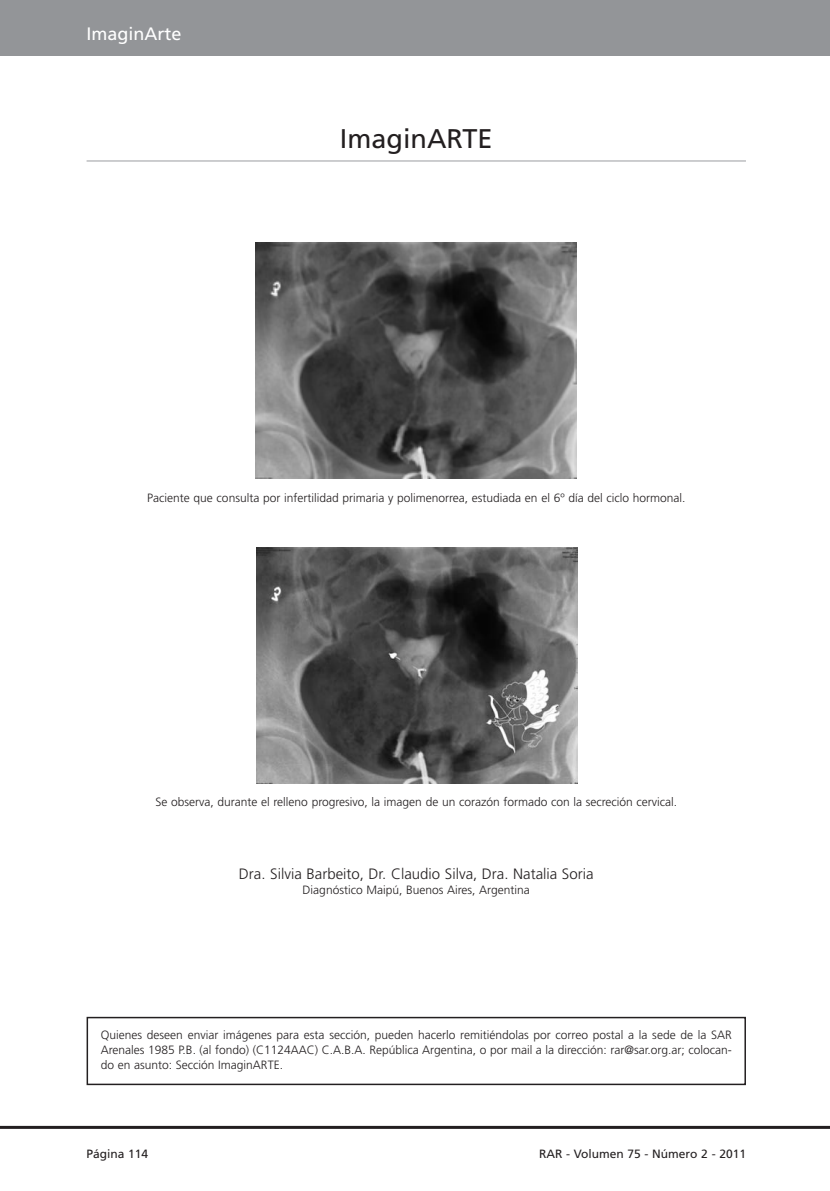
<style>
.page{position:relative;width:830px;height:1191px;background:#fff}
.page>*{position:absolute;margin:0;border:0;box-sizing:border-box;transform-origin:0 0}
.t1{font:27px "Frutiger";color:#231f20}
.t2{font:18px "Frutiger";color:#fff}
.t3{font:300 15px "Frutiger";color:#231f20}
.t4{font:300 12px/15px "Frutiger";color:#231f20;text-align:justify}
.t5{font:12px "Frutiger";color:#231f20}
</style>
<div class="page">
<div style="left:0;top:0;width:830px;height:56px;background:#939598"></div>
<hr style="left:0;top:1126px;width:830px;height:3px;background:#231f20">
<hr style="left:87px;top:160px;width:659px;height:2px;background:#bcbdc0">
<div style="left:87px;top:1017px;width:659px;height:68px;border:2px solid #231f20"></div>
<img style="left:256px;top:243px;width:320px;height:236px">
<img style="left:256px;top:548px;width:322px;height:236px">
<h2 class="t2" style="left:87px;top:26px;width:97px">ImaginArte</h2>
<h1 class="t1" style="left:340px;top:128px;width:154px">ImaginARTE</h1>
<p class="t4" style="left:147px;top:492px;width:539px">Paciente que consulta por infertilidad primaria y polimenorrea, estudiada en el 6º día del ciclo hormonal.</p>
<p class="t4" style="left:155px;top:795px;width:523px">Se observa, durante el relleno progresivo, la imagen de un corazón formado con la secreción cervical.</p>
<p class="t3" style="left:239px;top:868px;width:356px">Dra. Silvia Barbeito, Dr. Claudio Silva, Dra. Natalia Soria</p>
<p class="t4" style="left:302px;top:884px;width:229px">Diagnóstico Maipú, Buenos Aires, Argentina</p>
<p class="t4" style="left:101px;top:1028px;width:632px">Quienes deseen enviar imágenes para esta sección, pueden hacerlo remitiéndolas por correo postal a la sede de la SAR Arenales 1985 P.B. (al fondo) (C1124AAC) C.A.B.A. República Argentina, o por mail a la dirección: rar@sar.org.ar; colocan&shy;do en asunto: Sección ImaginARTE.</p>
<p class="t5" style="left:87px;top:1149px;width:63px">Página 114</p>
<p class="t5" style="left:539px;top:1149px;width:208px">RAR - Volumen 75 - Número 2 - 2011</p>
</div>
